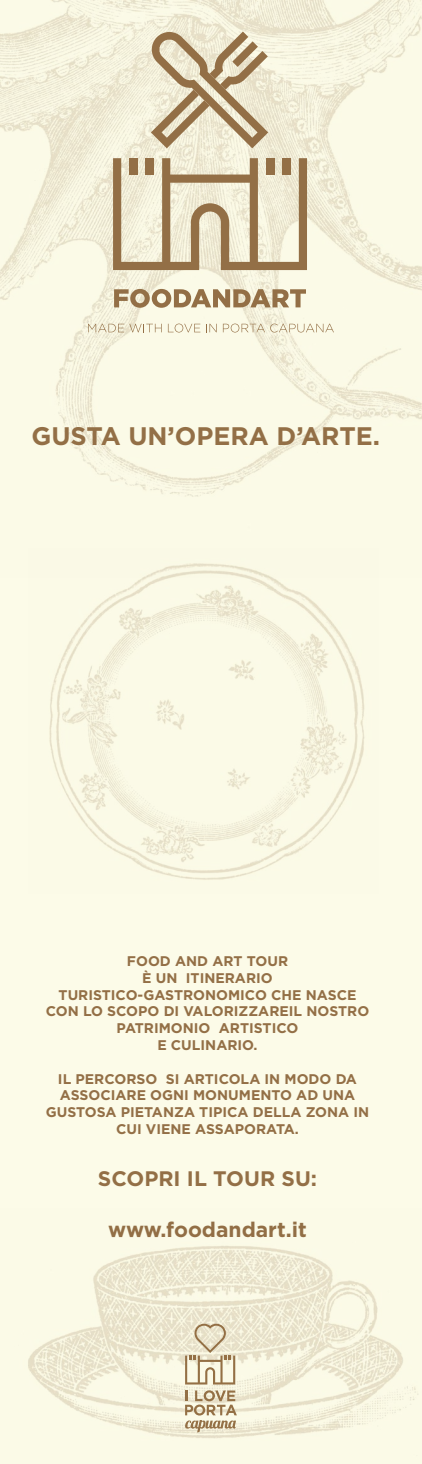
<style>
.page{position:relative;width:422px;height:1464px;background:#fff}
.page>*{position:absolute;margin:0;border:0;box-sizing:border-box;transform-origin:0 0}
.t1{font:700 25.38px "Gotham";color:#936f46}
.t2{font:700 21px "Gotham";color:#936f46}
.t3{font:700 14px/16.8px "Gotham";color:#936f46;text-align:center}
</style>
<div class="page">
<div style="left:0;top:0;width:422px;height:1463px;background:#fcfbe8"></div>
<img style="left:0;top:0;width:422px;height:497px">
<svg style="left:113px;top:158px;width:194px;height:112px"></svg>
<div style="left:129px;top:158px;width:8px;height:16px;background:#936f46"></div>
<div style="left:146px;top:158px;width:8px;height:16px;background:#936f46"></div>
<div style="left:266px;top:158px;width:8px;height:16px;background:#936f46"></div>
<div style="left:282px;top:158px;width:8px;height:16px;background:#936f46"></div>
<svg style="left:150px;top:30px;width:118px;height:118px"></svg>
<svg style="left:114px;top:289px;width:192px;height:19px"></svg>
<svg style="left:88px;top:324px;width:74px;height:8px"></svg>
<svg style="left:168px;top:323px;width:32px;height:9px"></svg>
<svg style="left:206px;top:324px;width:10px;height:8px"></svg>
<svg style="left:223px;top:323px;width:111px;height:9px"></svg>
<img style="left:28px;top:1246px;width:390px;height:193px">
<img style="left:49px;top:563px;width:316px;height:317px">
<svg style="left:185px;top:1323px;width:50px;height:61px"></svg>
<svg style="left:185px;top:1390px;width:52px;height:42px"></svg>
<h1 class="t1" style="left:32px;top:419px;width:350px">GUSTA UN’OPERA D’ARTE.</h1>
<p class="t3" style="left:46px;top:952px;width:325px">FOOD AND ART TOUR<br>È UN ITINERARIO<br>TURISTICO-GASTRONOMICO CHE NASCE<br>CON LO SCOPO DI VALORIZZAREIL NOSTRO<br>PATRIMONIO ARTISTICO<br>E CULINARIO.</p>
<p class="t3" style="left:46px;top:1070px;width:325px">IL PERCORSO SI ARTICOLA IN MODO DA<br>ASSOCIARE OGNI MONUMENTO AD UNA<br>GUSTOSA PIETANZA TIPICA DELLA ZONA IN<br>CUI VIENE ASSAPORATA.</p>
<h2 class="t2" style="left:98px;top:1165px;width:221px">SCOPRI IL TOUR SU:</h2>
<h2 class="t2" style="left:108px;top:1215px;width:200px">www.foodandart.it</h2>
</div>
